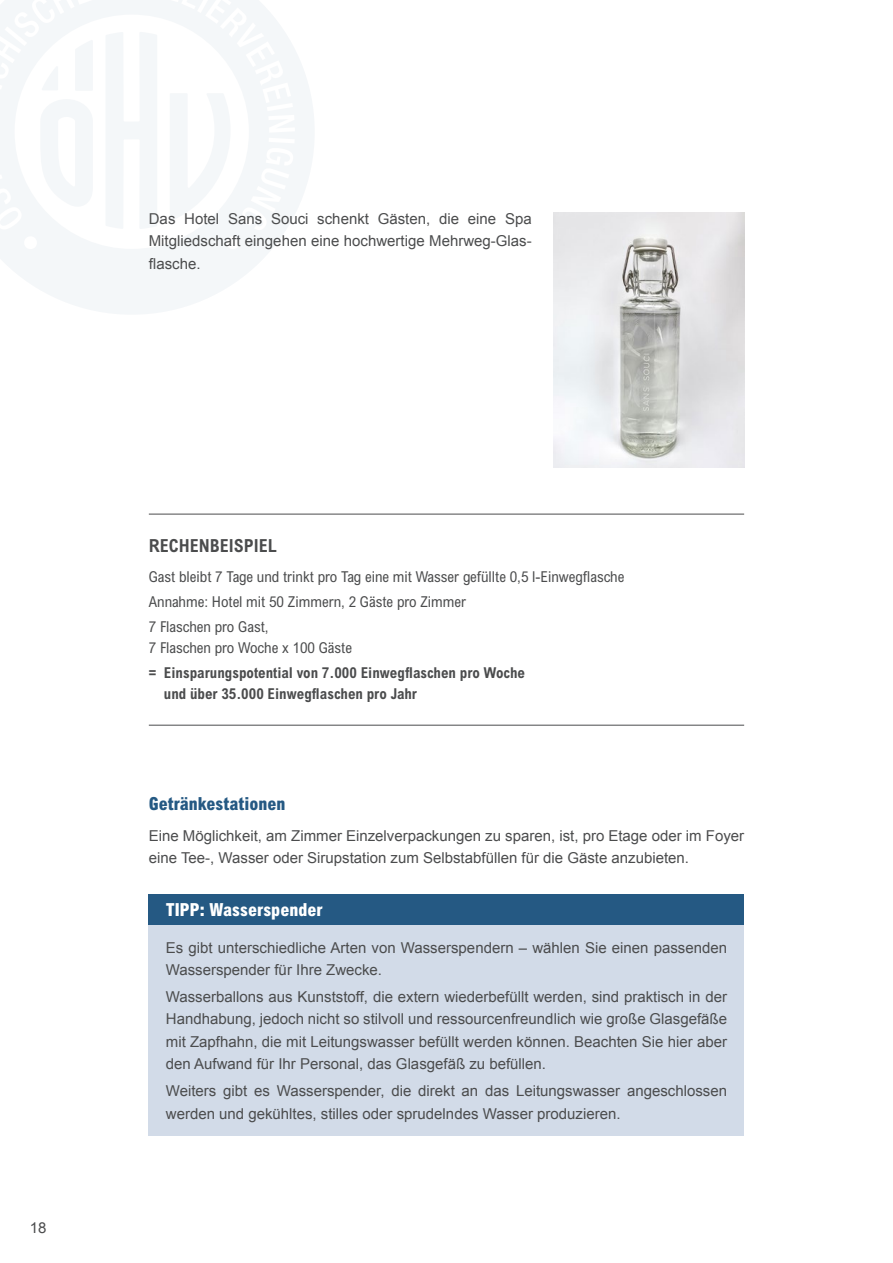
<style>
.page{position:relative;width:893px;height:1263px;background:#fff}
.page>*{position:absolute;margin:0;border:0;box-sizing:border-box;transform-origin:0 0}
.t1{font:800 condensed 18px "Arial MT Pro";color:#fff}
.t2{font:800 condensed 18px "Arial MT Pro";color:#255983}
.t3{font:700 condensed 18px "Arial MT Pro";color:#4b4c4d}
.t4{font:15px/22.5px "Arial";color:#4b4c4d}
.t5{font:condensed 15px/25.2px "Arial MT Pro";color:#4b4c4d}
.t6{font:700 condensed 15px/21px "Arial MT Pro";color:#4b4c4d}
</style>
<div class="page">
<svg style="left:0;top:0;width:314px;height:314px;fill:#f4f7f9"></svg>
<svg style="left:233px;top:13px;width:10px;height:10px"></svg>
<svg style="left:40px;top:99px;width:53px;height:108px"></svg>
<svg style="left:170px;top:93px;width:61px;height:128px"></svg>
<svg style="left:105px;top:32px;width:52px;height:197px"></svg>
<svg style="left:75px;top:40px;width:18px;height:51px"></svg>
<svg style="left:42px;top:66px;width:16px;height:24px"></svg>
<hr style="left:149px;top:514px;width:595px;height:1px;background:#4b4c4d">
<hr style="left:149px;top:725px;width:595px;height:1px;background:#4b4c4d">
<div style="left:149px;top:894px;width:595px;height:31px;background:#255983"></div>
<div style="left:149px;top:925px;width:595px;height:211px;background:#d2dbe8"></div>
<img style="left:553px;top:213px;width:191px;height:254px">
<p class="t4" style="left:149px;top:207px;width:384px;text-align:justify">Das Hotel Sans Souci schenkt Gästen, die eine Spa Mitgliedschaft eingehen eine hochwertige Mehrweg-Glas&shy;flasche.</p>
<p class="t4" style="left:30px;top:1217px;width:18px">18</p>
<p class="t3" style="left:149px;top:535px;width:130px">RECHENBEISPIEL</p>
<p class="t5" style="left:149px;top:564px;width:477px">Gast bleibt 7 Tage und trinkt pro Tag eine mit Wasser gefüllte 0,5 l-Einwegflasche<br>Annahme: Hotel mit 50 Zimmern, 2 Gäste pro Zimmer<br>7 Flaschen pro Gast,</p>
<p class="t5" style="left:149px;top:635px;width:205px">7 Flaschen pro Woche x 100 Gäste</p>
<p class="t6" style="left:164px;top:663px;width:363px;text-indent:-15px">= Einsparungspotential von 7.000 Einwegflaschen pro Woche und über 35.000 Einwegflaschen pro Jahr</p>
<p class="t2" style="left:149px;top:792px;width:138px">Getränkestationen</p>
<p class="t4" style="left:149px;top:824px;width:597px">Eine Möglichkeit, am Zimmer Einzelverpackungen zu sparen, ist, pro Etage oder im Foyer eine Tee-, Wasser oder Sirupstation zum Selbstabfüllen für die Gäste anzubieten.</p>
<p class="t1" style="left:166px;top:899px;width:158px">TIPP: Wasserspender</p>
<p class="t4" style="left:166px;top:936px;width:563px">Es gibt unterschiedliche Arten von Wasserspendern – wählen Sie einen passenden<br>Wasserspender für Ihre Zwecke.</p>
<p class="t4" style="left:166px;top:985px;width:563px;text-align:justify">Wasserballons aus Kunststoff, die extern wiederbefüllt werden, sind praktisch in der Handhabung, jedoch nicht so stilvoll und ressourcenfreundlich wie große Glasgefäße mit Zapfhahn, die mit Leitungswasser befüllt werden können. Beachten Sie hier aber den Aufwand für Ihr Personal, das Glasgefäß zu befüllen.</p>
<p class="t4" style="left:166px;top:1080px;width:563px">Weiters gibt es Wasserspender, die direkt an das Leitungswasser angeschlossen werden und gekühltes, stilles oder sprudelndes Wasser produzieren.</p>
</div>
